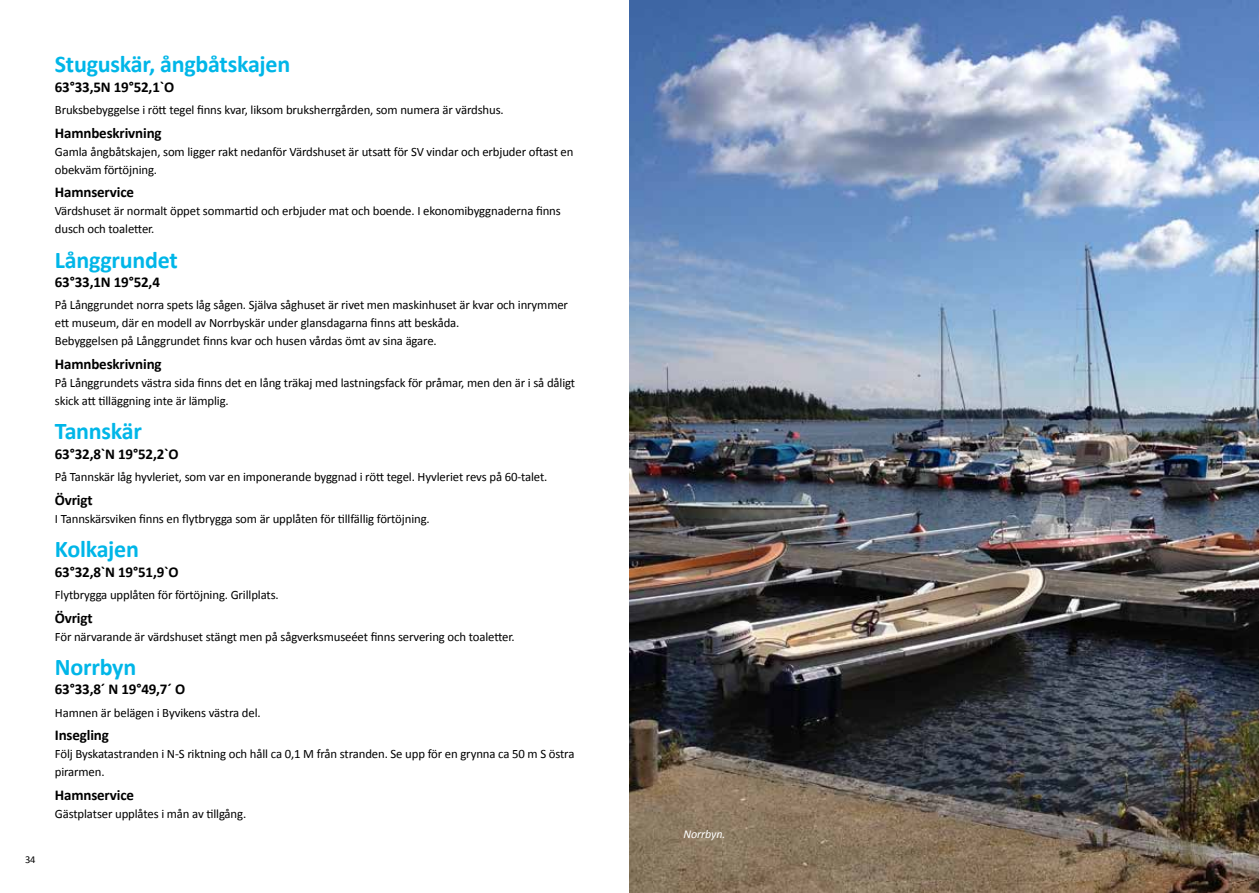
<style>
.page{position:relative;width:1259px;height:893px;background:#fff}
.page>*{position:absolute;margin:0;border:0;box-sizing:border-box;transform-origin:0 0}
.t1{font:700 24px "Calibri";letter-spacing:-.01em;color:#00b6e8}
.t2{font:700 15px "Calibri";letter-spacing:-.01em;color:#000}
.t3{font:12.75px/18px "Calibri";letter-spacing:-.01em;color:#000}
.t4{font:italic 12px "Calibri";letter-spacing:-.01em;color:#fff}
.t5{font:10.5px "Calibri";color:#000}
</style>
<div class="page">
<img style="left:629px;top:0;width:630px;height:893px">
<p class="t5" style="left:25px;top:852px;width:12px">34</p>
<h1 class="t1" style="left:55px;top:49px;width:237px">Stuguskär, ångbåtskajen</h1>
<p class="t2" style="left:55px;top:77px;width:121px">63°33,5N 19°52,1`O</p>
<p class="t3" style="left:55px;top:101px;width:450px">Bruksbebyggelse i rött tegel finns kvar, liksom bruksherrgården, som numera är värdshus.</p>
<p class="t2" style="left:55px;top:123px;width:108px">Hamnbeskrivning</p>
<p class="t3" style="left:55px;top:142px;width:520px">Gamla ångbåtskajen, som ligger rakt nedanför Värdshuset är utsatt för SV vindar och erbjuder oftast en obekväm förtöjning.</p>
<p class="t2" style="left:55px;top:183px;width:81px">Hamnservice</p>
<p class="t3" style="left:55px;top:202px;width:507px">Värdshuset är normalt öppet sommartid och erbjuder mat och boende. I ekonomibyggnaderna finns dusch och toaletter.</p>
<h1 class="t1" style="left:55px;top:244px;width:124px">Långgrundet</h1>
<p class="t2" style="left:55px;top:272px;width:107px">63°33,1N 19°52,4</p>
<p class="t3" style="left:55px;top:296px;width:515px">På Långgrundet norra spets låg sågen. Själva såghuset är rivet men maskinhuset är kvar och inrymmer ett museum, där en modell av Norrbyskär under glansdagarna finns att beskåda.<br>Bebyggelsen på Långgrundet finns kvar och husen vårdas ömt av sina ägare.</p>
<p class="t2" style="left:55px;top:354px;width:108px">Hamnbeskrivning</p>
<p class="t3" style="left:55px;top:374px;width:522px">På Långgrundets västra sida finns det en lång träkaj med lastningsfack för pråmar, men den är i så dåligt skick att tilläggning inte är lämplig.</p>
<h1 class="t1" style="left:55px;top:416px;width:89px">Tannskär</h1>
<p class="t2" style="left:55px;top:444px;width:125px">63°32,8`N 19°52,2`O</p>
<p class="t3" style="left:55px;top:468px;width:494px">På Tannskär låg hyvleriet, som var en imponerande byggnad i rött tegel. Hyvleriet revs på 60-talet.</p>
<p class="t2" style="left:55px;top:490px;width:39px">Övrigt</p>
<p class="t3" style="left:55px;top:510px;width:376px">I Tannskärsviken finns en flytbrygga som är upplåten för tillfällig förtöjning.</p>
<h1 class="t1" style="left:55px;top:534px;width:86px">Kolkajen</h1>
<p class="t2" style="left:55px;top:562px;width:125px">63°32,8`N 19°51,9`O</p>
<p class="t3" style="left:55px;top:586px;width:225px">Flytbrygga upplåten för förtöjning. Grillplats.</p>
<p class="t2" style="left:55px;top:608px;width:39px">Övrigt</p>
<p class="t3" style="left:55px;top:627px;width:461px">För närvarande är värdshuset stängt men på sågverksmuseéet finns servering och toaletter.</p>
<h1 class="t1" style="left:55px;top:651px;width:83px">Norrbyn</h1>
<p class="t2" style="left:55px;top:680px;width:132px">63°33,8´ N 19°49,7´ O</p>
<p class="t3" style="left:55px;top:703px;width:207px">Hamnen är belägen i Byvikens västra del.</p>
<p class="t2" style="left:55px;top:726px;width:56px">Insegling</p>
<p class="t3" style="left:55px;top:745px;width:521px">Följ Byskatastranden i N-S riktning och håll ca 0,1 M från stranden. Se upp för en grynna ca 50 m S östra pirarmen.</p>
<p class="t2" style="left:55px;top:785px;width:81px">Hamnservice</p>
<p class="t3" style="left:55px;top:805px;width:193px">Gästplatser upplåtes i mån av tillgång.</p>
<p class="t4" style="left:683px;top:826px;width:43px">Norrbyn.</p>
</div>
